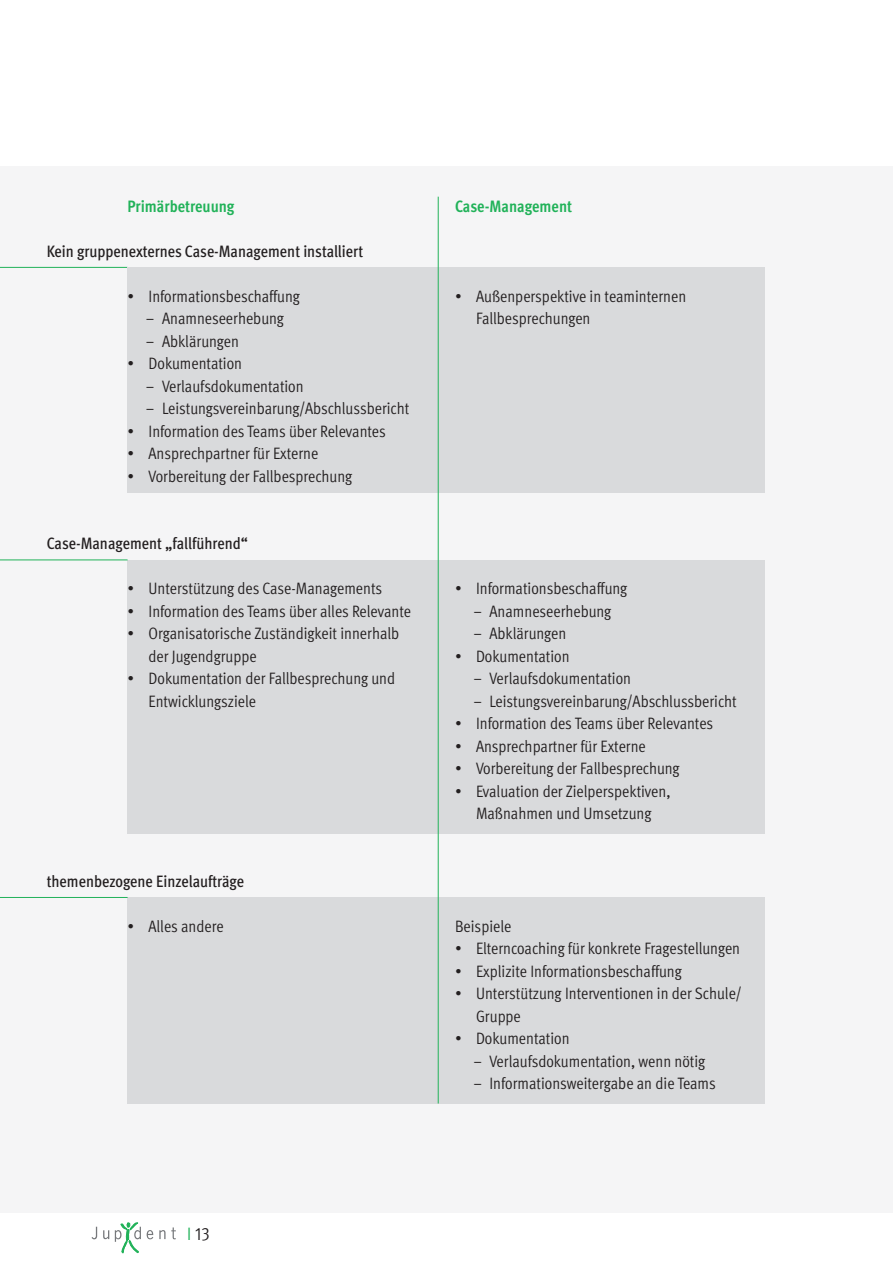
<style>
.page{position:relative;width:893px;height:1263px;background:#fff}
.page>*{position:absolute;margin:0;border:0;box-sizing:border-box;transform-origin:0 0}
.t1{font:18px "Meta Cond Normal Expert";color:#231f20}
.t2{font:16.5px/22.5px "Meta Cond Normal";color:#231f20}
.t3{font:500 16.5px "Meta Cond";color:#231f20}
.t4{font:700 16.5px "Meta Cond";color:#21b259}
.s1{font-family:"Meta Cond Normal";color:#21b259}
</style>
<div class="page">
<div style="left:0;top:166px;width:893px;height:1047px;background:#f5f5f6"></div>
<svg style="left:92px;top:1227px;width:5px;height:12px"></svg>
<svg style="left:103px;top:1230px;width:6px;height:9px"></svg>
<svg style="left:147px;top:1230px;width:6px;height:9px"></svg>
<svg style="left:159px;top:1227px;width:17px;height:12px"></svg>
<svg style="left:115px;top:1222px;width:26px;height:31px"></svg>
<div style="left:128px;top:560px;width:637px;height:273px;background:#d9dadc"></div>
<div style="left:128px;top:897px;width:637px;height:206px;background:#d9dadc"></div>
<hr style="left:0;top:267px;width:128px;height:1px;background:#21b259">
<hr style="left:0;top:560px;width:128px;height:1px;background:#21b259">
<hr style="left:0;top:897px;width:128px;height:1px;background:#21b259">
<div style="left:128px;top:267px;width:637px;height:226px;background:#d9dadc"></div>
<hr style="left:438px;top:197px;width:1px;height:906px;background:#21b259">
<p class="t4" style="left:128px;top:196px;width:108px">Primärbetreuung</p>
<p class="t4" style="left:455px;top:196px;width:119px">Case-Management</p>
<p class="t3" style="left:47px;top:241px;width:318px">Kein gruppenexternes Case-Management installiert</p>
<p class="t2" style="left:128px;top:284px;width:174px">• Informationsbeschaffung</p>
<p class="t2" style="left:146px;top:307px;width:139px">– Anamneseerhebung</p>
<p class="t2" style="left:146px;top:329px;width:95px">– Abklärungen</p>
<p class="t2" style="left:146px;top:352px;width:265px;text-indent:-18px">• Dokumentation<br>− Verlaufsdokumentation<br>− Leistungsvereinbarung/Abschlussbericht</p>
<p class="t2" style="left:128px;top:419px;width:260px">• Information des Teams über Relevantes</p>
<p class="t2" style="left:128px;top:442px;width:192px">• Ansprechpartner für Externe</p>
<p class="t2" style="left:128px;top:464px;width:226px">• Vorbereitung der Fallbesprechung</p>
<p class="t3" style="left:47px;top:534px;width:203px">Case-Management „fallführend“</p>
<p class="t2" style="left:128px;top:577px;width:256px">• Unterstützung des Case-Managements</p>
<p class="t2" style="left:128px;top:599px;width:285px">• Information des Teams über alles Relevante</p>
<p class="t2" style="left:149px;top:622px;width:252px;text-indent:-21px">• Organisatorische Zuständigkeit innerhalb der Jugendgruppe</p>
<p class="t2" style="left:149px;top:667px;width:248px;text-indent:-21px">• Dokumentation der Fallbesprechung und<br>Entwicklungsziele</p>
<p class="t3" style="left:47px;top:871px;width:199px">themenbezogene Einzelaufträge</p>
<p class="t2" style="left:128px;top:914px;width:98px">• Alles andere</p>
<p class="t2" style="left:476px;top:285px;width:212px;text-indent:-21px">• Außenperspektive in teaminternen<br>Fallbesprechungen</p>
<p class="t2" style="left:473px;top:577px;width:155px;text-indent:-18px">• Informationsbeschaffung − Anamneseerhebung<br>− Abklärungen</p>
<p class="t2" style="left:473px;top:644px;width:265px;text-indent:-18px">• Dokumentation<br>− Verlaufsdokumentation<br>− Leistungsvereinbarung/Abschlussbericht</p>
<p class="t2" style="left:455px;top:712px;width:260px">• Information des Teams über Relevantes</p>
<p class="t2" style="left:455px;top:734px;width:192px">• Ansprechpartner für Externe</p>
<p class="t2" style="left:455px;top:757px;width:226px">• Vorbereitung der Fallbesprechung</p>
<p class="t2" style="left:455px;top:780px;width:217px;text-align:center">• Evaluation der Zielperspektiven,<br>Maßnahmen und Umsetzung</p>
<p class="t2" style="left:455px;top:915px;width:58px">Beispiele</p>
<p class="t2" style="left:455px;top:937px;width:287px">• Elterncoaching für konkrete Fragestellungen</p>
<p class="t2" style="left:455px;top:960px;width:228px">• Explizite Informationsbeschaffung</p>
<p class="t2" style="left:476px;top:982px;width:267px;text-indent:-21px">• Unterstützung Interventionen in der Schule/<br>Gruppe</p>
<p class="t2" style="left:473px;top:1027px;width:244px;text-indent:-18px">• Dokumentation<br>− Verlaufsdokumentation, wenn nötig − Informationsweitergabe an die Teams</p>
<p class="t1" style="left:187px;top:1223px;width:24px"><span class="s1">I</span> 13</p>
</div>
